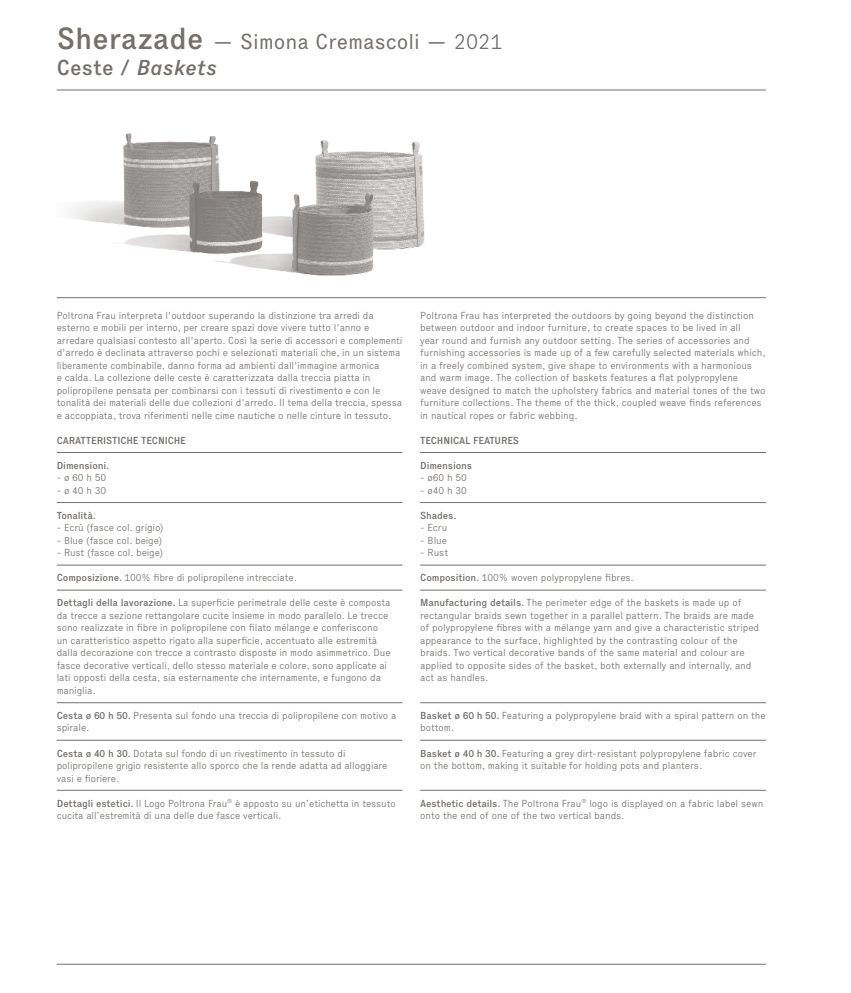
<style>
.page{position:relative;width:851px;height:993px;background:#fff}
.page>*{position:absolute;margin:0;border:0;box-sizing:border-box;transform-origin:0 0}
.t1{font:21.25px/25.5px "Executive";color:#73706d}
.t2{font:300 10px/12.5px "Executive";letter-spacing:-.01em;color:#73706d}
.t3{font:500 10px "Executive";letter-spacing:-.015em;color:#73706d}
.s1{font-weight:500;font-size:30px}
.s2{font-weight:300}
.s3{font-weight:500}
.s4{font-weight:500;font-style:italic}
</style>
<div class="page">
<hr style="left:57px;top:90px;width:708px;height:1px;background:#73706d">
<hr style="left:57px;top:297px;width:708px;height:1px;background:#73706d">
<hr style="left:57px;top:963px;width:708px;height:1px;background:#73706d">
<hr style="left:57px;top:452px;width:345px;height:1px;background:#73706d">
<hr style="left:57px;top:502px;width:345px;height:1px;background:#73706d">
<hr style="left:57px;top:564px;width:345px;height:1px;background:#73706d">
<hr style="left:57px;top:589px;width:345px;height:1px;background:#73706d">
<hr style="left:57px;top:702px;width:345px;height:1px;background:#73706d">
<hr style="left:57px;top:739px;width:345px;height:1px;background:#73706d">
<hr style="left:57px;top:789px;width:345px;height:1px;background:#73706d">
<hr style="left:420px;top:452px;width:345px;height:1px;background:#73706d">
<hr style="left:420px;top:502px;width:345px;height:1px;background:#73706d">
<hr style="left:420px;top:564px;width:345px;height:1px;background:#73706d">
<hr style="left:420px;top:589px;width:345px;height:1px;background:#73706d">
<hr style="left:420px;top:702px;width:345px;height:1px;background:#73706d">
<hr style="left:420px;top:739px;width:345px;height:1px;background:#73706d">
<hr style="left:420px;top:789px;width:345px;height:1px;background:#73706d">
<img style="left:70px;top:133px;width:355px;height:143px">
<h1 class="t1" style="left:57px;top:29px;width:447px"><span class="s1">Sherazade</span> — Simona Cremascoli — <span class="s2">2021<br></span><span class="s3">Ceste /</span> <span class="s4">Baskets</span></h1>
<p class="t2" style="left:57px;top:309px;width:347px">Poltrona Frau interpreta l'outdoor superando la distinzione tra arredi da esterno e mobili per interno, per creare spazi dove vivere tutto l'anno e arredare qualsiasi contesto all'aperto. Così la serie di accessori e complementi d'arredo è declinata attraverso pochi e selezionati materiali che, in un sistema liberamente combinabile, danno forma ad ambienti dall'immagine armonica<br>e calda. La collezione delle ceste è caratterizzata dalla treccia piatta in polipropilene pensata per combinarsi con i tessuti di rivestimento e con le tonalità dei materiali delle due collezioni d'arredo. Il tema della treccia, spessa e accoppiata, trova riferimenti nelle cime nautiche o nelle cinture in tessuto.</p>
<p class="t3" style="left:57px;top:434px;width:131px">CARATTERISTICHE TECNICHE</p>
<p class="t3" style="left:57px;top:459px;width:54px">Dimensioni.</p>
<p class="t2" style="left:57px;top:471px;width:51px">- ø 60 h 50</p>
<p class="t2" style="left:57px;top:484px;width:51px">- ø 40 h 30</p>
<p class="t3" style="left:57px;top:509px;width:41px">Tonalità.</p>
<p class="t2" style="left:57px;top:521px;width:108px">- Ecrù (fasce col. grigio)</p>
<p class="t2" style="left:57px;top:534px;width:107px">- Blue (fasce col. beige)</p>
<p class="t2" style="left:57px;top:546px;width:108px">- Rust (fasce col. beige)</p>
<p class="t2" style="left:57px;top:571px;width:242px"><span class="s3">Composizione.</span> 100% fibre di polipropilene intrecciate.</p>
<p class="t2" style="left:57px;top:596px;width:335px"><span class="s3">Dettagli della lavorazione.</span> La superficie perimetrale delle ceste è composta da trecce a sezione rettangolare cucite insieme in modo parallelo. Le trecce sono realizzate in fibre in polipropilene con filato mélange e conferiscono un caratteristico aspetto rigato alla superficie, accentuato alle estremità dalla decorazione con trecce a contrasto disposte in modo asimmetrico. Due fasce decorative verticali, dello stesso materiale e colore, sono applicate ai lati opposti della cesta, sia esternamente che internamente, e fungono da maniglia.</p>
<p class="t2" style="left:57px;top:709px;width:341px"><span class="s3">Cesta ø 60 h 50.</span> Presenta sul fondo una treccia di polipropilene con motivo a spirale.</p>
<p class="t2" style="left:57px;top:746px;width:332px"><span class="s3">Cesta ø 40 h 30.</span> Dotata sul fondo di un rivestimento in tessuto di polipropilene grigio resistente allo sporco che la rende adatta ad alloggiare vasi e fioriere.</p>
<p class="t2" style="left:57px;top:796px;width:340px"><span class="s3">Dettagli estetici.</span> Il Logo Poltrona Frau<sup>®</sup> è apposto su un’etichetta in tessuto cucita all’estremità di una delle due fasce verticali.</p>
<p class="t2" style="left:420px;top:309px;width:347px">Poltrona Frau has interpreted the outdoors by going beyond the distinction between outdoor and indoor furniture, to create spaces to be lived in all<br>year round and furnish any outdoor setting. The series of accessories and furnishing accessories is made up of a few carefully selected materials which, in a freely combined system, give shape to environments with a harmonious and warm image. The collection of baskets features a flat polypropylene weave designed to match the upholstery fabrics and material tones of the two furniture collections. The theme of the thick, coupled weave finds references in nautical ropes or fabric webbing.</p>
<p class="t3" style="left:420px;top:434px;width:100px">TECHNICAL FEATURES</p>
<p class="t3" style="left:420px;top:459px;width:54px">Dimensions</p>
<p class="t2" style="left:420px;top:471px;width:48px">- ø60 h 50</p>
<p class="t2" style="left:420px;top:484px;width:48px">- ø40 h 30</p>
<p class="t3" style="left:420px;top:509px;width:38px">Shades.</p>
<p class="t2" style="left:420px;top:521px;width:29px">- Ecru</p>
<p class="t2" style="left:420px;top:534px;width:28px">- Blue</p>
<p class="t2" style="left:420px;top:546px;width:29px">- Rust</p>
<p class="t2" style="left:420px;top:571px;width:215px"><span class="s3">Composition.</span> 100% woven polypropylene fibres.</p>
<p class="t2" style="left:420px;top:596px;width:340px"><span class="s3">Manufacturing details.</span> The perimeter edge of the baskets is made up of rectangular braids sewn together in a parallel pattern. The braids are made of polypropylene fibres with a mélange yarn and give a characteristic striped appearance to the surface, highlighted by the contrasting colour of the braids. Two vertical decorative bands of the same material and colour are applied to opposite sides of the basket, both externally and internally, and act as handles.</p>
<p class="t2" style="left:420px;top:709px;width:347px"><span class="s3">Basket ø 60 h 50.</span> Featuring a polypropylene braid with a spiral pattern on the bottom.</p>
<p class="t2" style="left:420px;top:746px;width:338px"><span class="s3">Basket ø 40 h 30.</span> Featuring a grey dirt-resistant polypropylene fabric cover on the bottom, making it suitable for holding pots and planters.</p>
<p class="t2" style="left:420px;top:796px;width:344px"><span class="s3">Aesthetic details.</span> The Poltrona Frau<sup>®</sup> logo is displayed on a fabric label sewn onto the end of one of the two vertical bands.</p>
</div>
